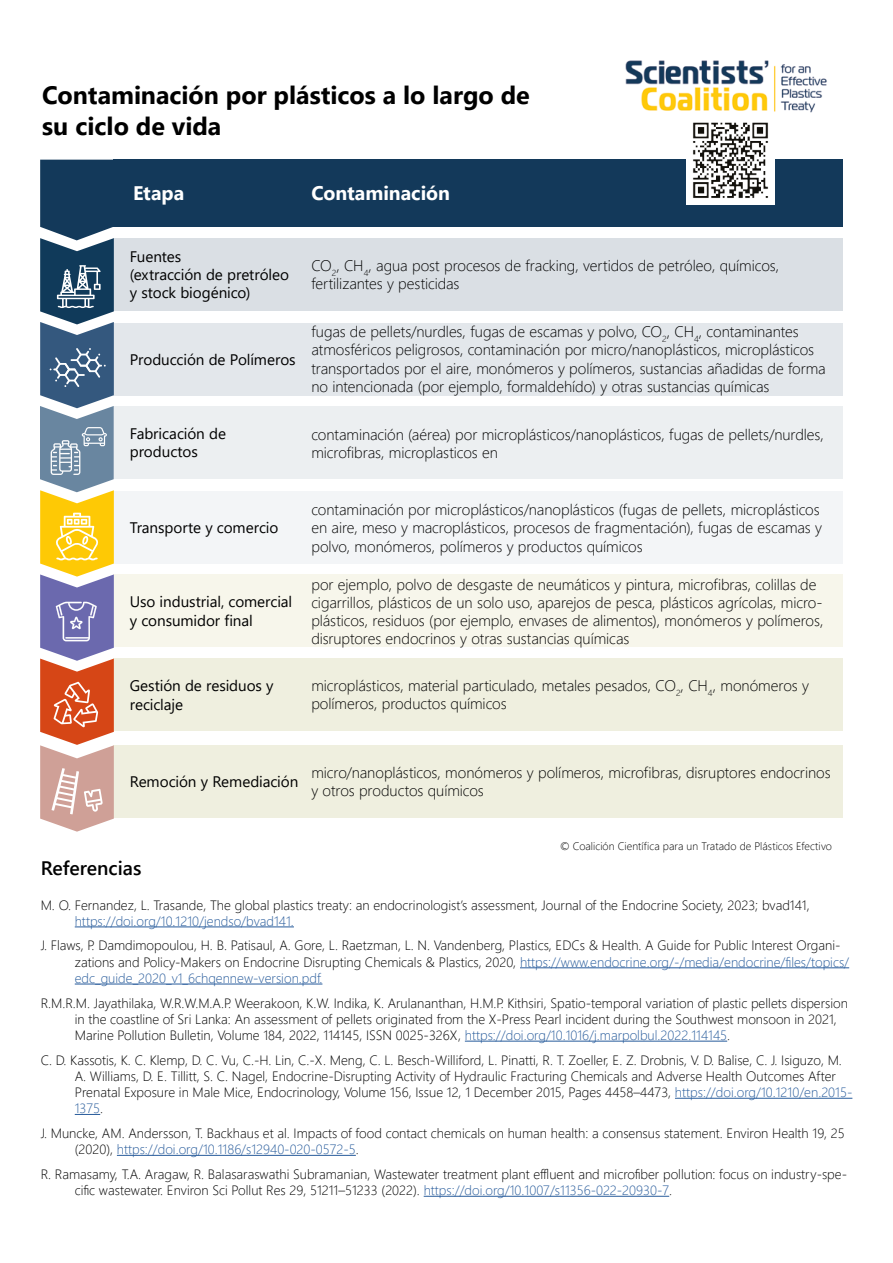
<style>
.page{position:relative;width:893px;height:1263px;background:#fff}
.page>*{position:absolute;margin:0;border:0;box-sizing:border-box;transform-origin:0 0}
.t1{font:700 25.05px/30.2px "Segoe UI";letter-spacing:-.005em;color:#000}
.t2{font:700 19.65px "Segoe UI";color:#fff}
.t3{font:600 19.5px "Segoe UI";color:#000}
.t4{font:300 15.3px/18.3px "Segoe UI";letter-spacing:-.005em;color:#000}
.t5{font:15.3px/18.3px "Segoe UI";letter-spacing:-.005em;color:#000}
.referenzen{font:300 13.5px/16.2px "Segoe UI";color:#000}
.t6{font:300 10.95px "Segoe UI";letter-spacing:.005em;color:#000}
.s1{color:#275b9b}
</style>
<div class="page">
<div style="left:113px;top:238px;width:730px;height:73px;background:#dadfe4"></div>
<div style="left:113px;top:323px;width:730px;height:72px;background:#e3e7eb"></div>
<div style="left:113px;top:406px;width:730px;height:73px;background:#eceff1"></div>
<div style="left:113px;top:491px;width:730px;height:72px;background:#f3f5f7"></div>
<div style="left:113px;top:574px;width:730px;height:73px;background:#f7f6eb"></div>
<div style="left:113px;top:658px;width:730px;height:73px;background:#efefdf"></div>
<div style="left:113px;top:745px;width:730px;height:73px;background:#efefdf"></div>
<div style="left:113px;top:160px;width:730px;height:67px;background:#13395a"></div>
<img style="left:625px;top:60px;width:202px;height:53px">
<img style="left:685px;top:122px;width:92px;height:83px">
<svg style="left:40px;top:160px;width:74px;height:672px"></svg>
<hr style="left:75px;top:926px;width:219px;height:1px;background:#275b9b">
<hr style="left:520px;top:967px;width:329px;height:1px;background:#275b9b">
<hr style="left:75px;top:984px;width:247px;height:1px;background:#275b9b">
<hr style="left:465px;top:1041px;width:262px;height:1px;background:#275b9b">
<hr style="left:675px;top:1098px;width:177px;height:1px;background:#275b9b">
<svg style="left:75px;top:1114px;width:25px;height:1px"></svg>
<hr style="left:117px;top:1155px;width:239px;height:1px;background:#275b9b">
<hr style="left:424px;top:1196px;width:245px;height:1px;background:#275b9b">
<p class="t1" style="left:42px;top:79px;width:489px">Contaminación por plásticos a lo largo de su ciclo de vida</p>
<p class="t2" style="left:133px;top:174px;width:53px">Etapa</p>
<p class="t2" style="left:311px;top:174px;width:140px">Contaminación</p>
<p class="t5" style="left:130px;top:246px;width:161px">Fuentes<br>(extracción de pretróleo y stock biogénico)</p>
<p class="t5" style="left:130px;top:349px;width:167px">Producción de Polímeros</p>
<p class="t5" style="left:130px;top:423px;width:98px">Fabricación de productos</p>
<p class="t4" style="left:311px;top:255px;width:469px">CO<sub>2</sub>, CH<sub>4</sub>, agua post procesos de fracking, vertidos de petróleo, químicos, fertilizantes y pesticidas</p>
<p class="t4" style="left:311px;top:321px;width:516px">fugas de pellets/nurdles, fugas de escamas y polvo, CO<sub>2</sub>, CH<sub>4</sub>, contaminantes atmosféricos peligrosos, contaminación por micro/nanoplásticos, microplásticos transportados por el aire, monómeros y polímeros, sustancias añadidas de forma no intencionada (por ejemplo, formaldehído) y otras sustancias químicas</p>
<p class="t4" style="left:311px;top:424px;width:514px">contaminación (aérea) por microplásticos/nanoplásticos, fugas de pellets/nurdles, microfibras, microplasticos en</p>
<p class="t5" style="left:130px;top:517px;width:150px">Transporte y comercio</p>
<p class="t5" style="left:130px;top:591px;width:164px">Uso industrial, comercial y consumidor final</p>
<p class="t5" style="left:130px;top:675px;width:145px">Gestión de residuos y reciclaje</p>
<p class="t4" style="left:311px;top:499px;width:512px">contaminación por microplásticos/nanoplásticos (fugas de pellets, microplásticos en aire, meso y macroplásticos, procesos de fragmentación), fugas de escamas y polvo, monómeros, polímeros y productos químicos</p>
<p class="t4" style="left:311px;top:573px;width:514px">por ejemplo, polvo de desgaste de neumáticos y pintura, microfibras, colillas de cigarrillos, plásticos de un solo uso, aparejos de pesca, plásticos agrícolas, micro&shy;plásticos, residuos (por ejemplo, envases de alimentos), monómeros y polímeros, disruptores endocrinos y otras sustancias químicas</p>
<p class="t4" style="left:311px;top:675px;width:499px">microplásticos, material particulado, metales pesados, CO<sub>2</sub>, CH<sub>4</sub>, monómeros y polímeros, productos químicos</p>
<p class="t5" style="left:130px;top:771px;width:170px">Remoción y Remediación</p>
<p class="t4" style="left:311px;top:762px;width:521px">micro/nanoplásticos, monómeros y polímeros, microfibras, disruptores endocrinos y otros productos químicos</p>
<p class="t6" style="left:560px;top:836px;width:273px">© Coalición Científica para un Tratado de Plásticos Efectivo</p>
<p class="t3" style="left:41px;top:850px;width:102px">Referencias</p>
<p class="referenzen" style="left:75px;top:895px;width:736px;text-indent:-34px">M. O. Fernandez, L. Trasande, The global plastics treaty: an endocrinologist’s assessment, Journal of the Endocrine Society, 2023; bvad141, <span class="s1">https://doi.org/10.1210/jendso/bvad141.</span></p>
<p class="referenzen" style="left:75px;top:936px;width:776px;text-indent:-34px">J. Flaws, P. Damdimopoulou, H. B. Patisaul, A. Gore, L. Raetzman, L. N. Vandenberg, Plastics, EDCs &amp; Health. A Guide for Public Interest Organi&shy;zations and Policy-Makers on Endocrine Disrupting Chemicals &amp; Plastics, 2020, <span class="s1">https://www.endocrine.org/-/media/endocrine/files/topics/ edc_guide_2020_v1_6chqennew-version.pdf.</span></p>
<p class="referenzen" style="left:75px;top:993px;width:775px;text-indent:-34px">R.M.R.M. Jayathilaka, W.R.W.M.A.P. Weerakoon, K.W. Indika, K. Arulananthan, H.M.P. Kithsiri, Spatio-temporal variation of plastic pellets dispersion in the coastline of Sri Lanka: An assessment of pellets originated from the X-Press Pearl incident during the Southwest monsoon in 2021,<br>Marine Pollution Bulletin, Volume 184, 2022, 114145, ISSN 0025-326X, <span class="s1">https://doi.org/10.1016/j.marpolbul.2022.114145</span>.</p>
<p class="referenzen" style="left:75px;top:1050px;width:779px;text-indent:-34px">C. D. Kassotis, K. C. Klemp, D. C. Vu, C.-H. Lin, C.-X. Meng, C. L. Besch-Williford, L. Pinatti, R. T. Zoeller, E. Z. Drobnis, V. D. Balise, C. J. Isiguzo, M.<br>A. Williams, D. E. Tillitt, S. C. Nagel, Endocrine-Disrupting Activity of Hydraulic Fracturing Chemicals and Adverse Health Outcomes After Prenatal Exposure in Male Mice, Endocrinology, Volume 156, Issue 12, 1 December 2015, Pages 4458–4473, <span class="s1">https://doi.org/10.1210/en.2015- 1375</span>.</p>
<p class="referenzen" style="left:75px;top:1124px;width:772px;text-indent:-34px">J. Muncke, AM. Andersson, T. Backhaus et al. Impacts of food contact chemicals on human health: a consensus statement. Environ Health 19, 25 (2020), <span class="s1">https://doi.org/10.1186/s12940-020-0572-5</span>.</p>
<p class="referenzen" style="left:75px;top:1165px;width:774px;text-indent:-34px">R. Ramasamy, T.A. Aragaw, R. Balasaraswathi Subramanian, Wastewater treatment plant effluent and microfiber pollution: focus on industry-spe&shy;cific wastewater. Environ Sci Pollut Res 29, 51211–51233 (2022). <span class="s1">https://doi.org/10.1007/s11356-022-20930-7</span>.</p>
</div>
